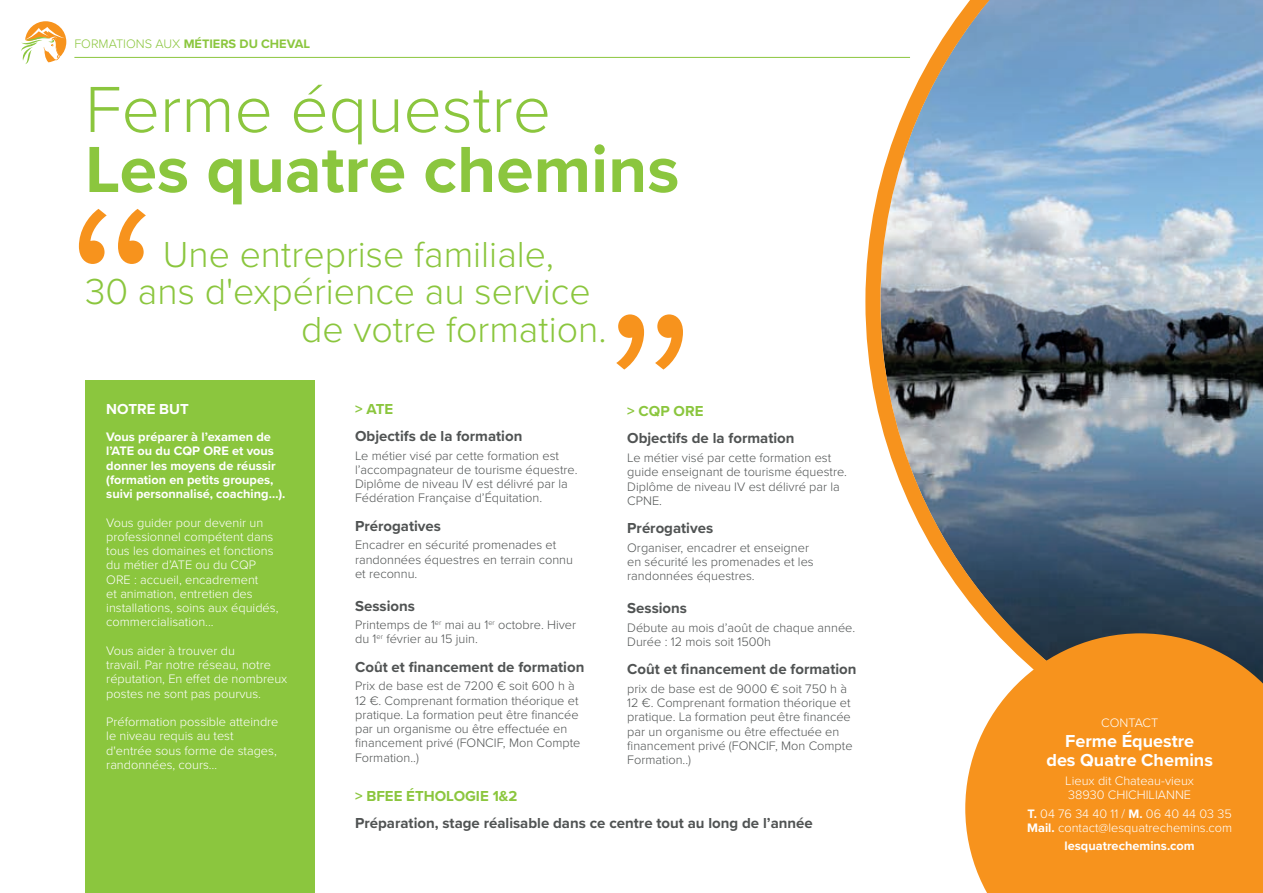
<style>
.page{position:relative;width:1263px;height:893px;background:#fff}
.page>*{position:absolute;margin:0;border:0;box-sizing:border-box;transform-origin:0 0}
.t1{font:300 275.7px "Proxima Nova";color:#f7931d}
.t2{font:700 67.5px "Proxima Nova";color:#8bc63e}
.t3{font:300 67.5px "Proxima Nova";color:#8bc63e}
.t4{font:300 37.5px "Proxima Nova";color:#8bc63e}
.t5{font:700 18px/19.5px "Proxima Nova";color:#fff;text-align:center}
.t6{font:700 15px "Proxima Nova";color:#505353}
.t7{font:700 15px "Proxima Nova";color:#8bc63e}
.t8{font:700 15px "Proxima Nova";color:#fff}
.t9{font:300 12.75px/14.2px "Proxima Nova";color:#505353}
.t10{font:300 12.75px/14.2px "Proxima Nova";color:#fff}
.t11{font:700 12.75px/14.2px "Proxima Nova";color:#fff}
.t12{font:700 12.75px "Proxima Nova";color:#8bc63e}
.s1{font-weight:300}
.s2{font-weight:700}
</style>
<div class="page">
<svg style="left:21px;top:21px;width:45px;height:43px"></svg>
<svg style="left:865px;top:0;width:398px;height:633px"></svg>
<svg style="left:965px;top:633px;width:298px;height:260px;fill:#f7931d"></svg>
<div style="left:85px;top:381px;width:230px;height:512px;background:#8bc63e"></div>
<hr style="left:74px;top:57px;width:836px;height:1px;background:#8bc63e">
<p class="t12" style="left:74px;top:34px;width:237px"><span class="s1">FORMATIONS AUX</span> MÉTIERS DU CHEVAL</p>
<h2 class="t3" style="left:85px;top:59px;width:467px">Ferme équestre</h2>
<h2 class="t2" style="left:85px;top:119px;width:596px">Les quatre chemins</h2>
<h1 class="t1" style="left:62px;top:98px;width:101px">“</h1>
<h3 class="t4" style="left:163px;top:226px;width:393px">Une entreprise familiale,</h3>
<h3 class="t4" style="left:85px;top:264px;width:507px">30 ans d'expérience au service</h3>
<h3 class="t4" style="left:301px;top:301px;width:307px">de votre formation.</h3>
<h1 class="t1" style="left:600px;top:204px;width:101px">”</h1>
<p class="t8" style="left:106px;top:398px;width:84px">NOTRE BUT</p>
<p class="t11" style="left:106px;top:429px;width:181px">Vous préparer à l’examen de l’ATE ou du CQP ORE et vous donner les moyens de réussir (formation en petits groupes, suivi personnalisé, coaching…).</p>
<p class="t10" style="left:106px;top:514px;width:174px">Vous guider pour devenir un professionnel compétent dans tous les domaines et fonctions du métier d’ATE ou du CQP<br>ORE : accueil, encadrement<br>et animation, entretien des installations, soins aux équidés, commercialisation...</p>
<p class="t10" style="left:106px;top:643px;width:183px">Vous aider à trouver du<br>travail. Par notre réseau, notre réputation, En effet de nombreux postes ne sont pas pourvus.</p>
<p class="t10" style="left:106px;top:714px;width:174px">Préformation possible atteindre le niveau requis au test d'entrée sous forme de stages, randonnées, cours…</p>
<p class="t7" style="left:355px;top:398px;width:40px">&gt; ATE</p>
<p class="t6" style="left:355px;top:425px;width:169px">Objectifs de la formation</p>
<p class="t9" style="left:355px;top:447px;width:224px">Le métier visé par cette formation est l’accompagnateur de tourisme équestre.<br>Diplôme de niveau IV est délivré par la Fédération Française d’Équitation.</p>
<p class="t6" style="left:355px;top:515px;width:87px">Prérogatives</p>
<p class="t9" style="left:355px;top:537px;width:219px">Encadrer en sécurité promenades et randonnées équestres en terrain connu et reconnu.</p>
<p class="t6" style="left:355px;top:594px;width:61px">Sessions</p>
<p class="t9" style="left:355px;top:617px;width:223px">Printemps de 1<sup>er</sup> mai au 1<sup>er</sup> octobre. Hiver du 1<sup>er</sup> février au 15 juin.</p>
<p class="t6" style="left:355px;top:656px;width:231px">Coût et financement de formation</p>
<p class="t9" style="left:355px;top:678px;width:227px">Prix de base est de 7200 € soit 600 h à 12 €. Comprenant formation théorique et pratique. La formation peut être financée par un organisme ou être effectuée en financement privé (FONCIF, Mon Compte Formation..)</p>
<p class="t7" style="left:627px;top:400px;width:78px">&gt; CQP ORE</p>
<p class="t6" style="left:627px;top:427px;width:169px">Objectifs de la formation</p>
<p class="t9" style="left:627px;top:450px;width:221px">Le métier visé par cette formation est guide enseignant de tourisme équestre.<br>Diplôme de niveau IV est délivré par la<br>CPNE.</p>
<p class="t6" style="left:627px;top:517px;width:87px">Prérogatives</p>
<p class="t9" style="left:627px;top:540px;width:188px">Organiser, encadrer et enseigner en sécurité les promenades et les randonnées équestres.</p>
<p class="t6" style="left:627px;top:597px;width:61px">Sessions</p>
<p class="t9" style="left:627px;top:619px;width:229px">Débute au mois d’août de chaque année.<br>Durée : 12 mois soit 1500h</p>
<p class="t6" style="left:627px;top:658px;width:231px">Coût et financement de formation</p>
<p class="t9" style="left:627px;top:681px;width:227px">prix de base est de 9000 € soit 750 h à 12 €. Comprenant formation théorique et pratique. La formation peut être financée par un organisme ou être effectuée en financement privé (FONCIF, Mon Compte Formation..)</p>
<p class="t7" style="left:355px;top:785px;width:164px">&gt; BFEE ÉTHOLOGIE 1&amp;2</p>
<p class="t6" style="left:355px;top:812px;width:459px">Préparation, stage réalisable dans ce centre tout au long de l’année</p>
<p class="t10" style="left:1101px;top:715px;width:59px">CONTACT</p>
<h3 class="t5" style="left:1046px;top:731px;width:168px">Ferme Équestre<br>des Quatre Chemins</h3>
<p class="t10" style="left:1065px;top:773px;width:130px">Lieux dit Chateau-vieux<br>38930 CHICHILIANNE</p>
<p class="t10" style="left:1027px;top:806px;width:206px"><span class="s2">T.</span> 04 76 34 40 11 / <span class="s2">M.</span> 06 40 44 03 35<br><span class="s2">Mail.</span> contact@lesquatrechemins.com</p>
<p class="t11" style="left:1064px;top:839px;width:132px">lesquatrechemins.com</p>
</div>
